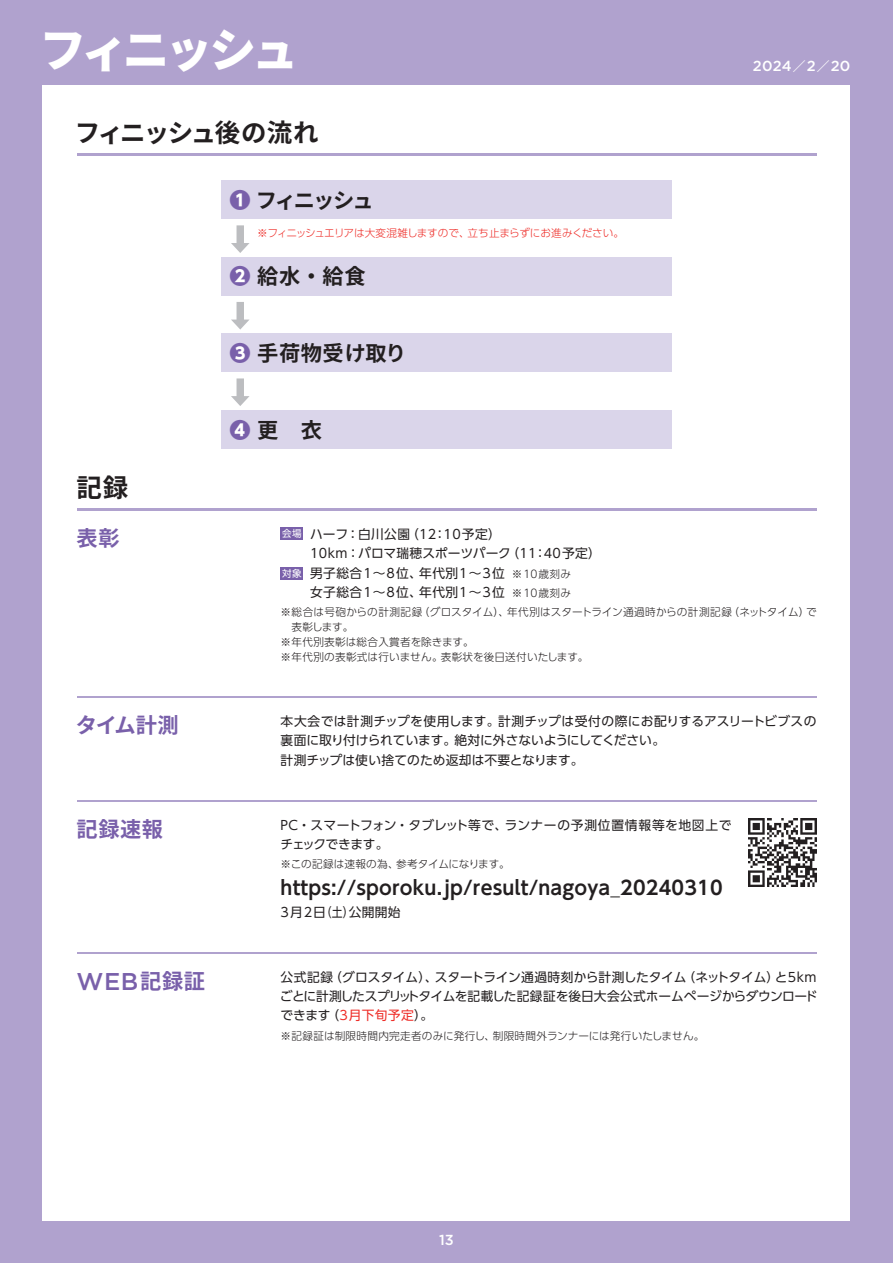
<style>
.page{position:relative;width:893px;height:1263px;background:#b0a2ce}
.page>*{position:absolute;margin:0;border:0;box-sizing:border-box;transform-origin:0 0}
.t1{font:900 46.8px "Noto Sans CJ Kjp";letter-spacing:-.1em;color:#fff}
.t2{font:700 25.5px "Noto Sans CJ Kjp";letter-spacing:-.055em;color:#231f20}
.t3{font:500 24.3px "Gotham";color:#7960aa}
.t4{font:700 21.3px "Noto Sans CJ Kjp";letter-spacing:-.025em;color:#231f20}
.t5{font:700 21.3px "Noto Sans CJ Kjp";letter-spacing:.025em;color:#7960aa}
.t6{font:700 21.3px "Noto Sans CJ Kjp";letter-spacing:.025em;color:#231f20}
.t7{font:700 19.2px "UD Shin Go Pr 6 N De";letter-spacing:.01em;color:#231f20}
.t8{font:500 14.55px "Gotham";letter-spacing:.015em;color:#fff}
.t9{font:12.75px/19.2px "UD Shin Go Pr 6 N";letter-spacing:.01em;color:#231f20}
.t10{font:12.75px "UD Shin Go Pr 6 N";letter-spacing:.045em;color:#231f20}
.t11{font:300 10.65px "UD Shin Go Pr 6 N";letter-spacing:.01em;color:#231f20}
.t12{font:300 10.65px "UD Shin Go Pr 6 N";letter-spacing:-.02em;color:#ee2d28}
.s1{font-family:"UD Shin Go Pr 6 N";font-weight:800;color:#7960aa}
.s2{font-family:"Noto Sans CJ Kjp";font-weight:700;font-size:12.75px}
.s3{font-size:9.6px;color:#fff}
.s4{font-weight:300;font-size:10.65px}
.s5{font-family:"Noto Sans CJ Kjp";font-weight:700;font-size:21.3px}
.s6{color:#ee2d28}
</style>
<div class="page">
<div style="left:43px;top:85px;width:807px;height:1135px;background:#fff"></div>
<hr style="left:77px;top:153px;width:739px;height:2px;background:#b0a2ce">
<div style="left:221px;top:181px;width:451px;height:38px;background:#dad5ea"></div>
<div style="left:221px;top:257px;width:451px;height:39px;background:#dad5ea"></div>
<div style="left:221px;top:334px;width:451px;height:38px;background:#dad5ea"></div>
<div style="left:221px;top:410px;width:451px;height:39px;background:#dad5ea"></div>
<div style="left:231px;top:190px;width:19px;height:19px;background:#fff;border-radius:50%"></div>
<div style="left:231px;top:267px;width:19px;height:19px;background:#fff;border-radius:50%"></div>
<div style="left:231px;top:343px;width:19px;height:19px;background:#fff;border-radius:50%"></div>
<div style="left:231px;top:420px;width:19px;height:19px;background:#fff;border-radius:50%"></div>
<div style="left:237px;top:302px;width:7px;height:21px;background:#bcbdc0"></div>
<svg style="left:231px;top:320px;width:18px;height:10px"></svg>
<div style="left:237px;top:378px;width:7px;height:21px;background:#bcbdc0"></div>
<svg style="left:231px;top:396px;width:19px;height:10px"></svg>
<div style="left:237px;top:225px;width:7px;height:21px;background:#bcbdc0"></div>
<svg style="left:231px;top:243px;width:19px;height:10px"></svg>
<hr style="left:77px;top:508px;width:739px;height:2px;background:#b0a2ce">
<div style="left:281px;top:527px;width:22px;height:13px;background:#7960aa"></div>
<div style="left:281px;top:567px;width:22px;height:12px;background:#7960aa"></div>
<hr style="left:77px;top:952px;width:739px;height:2px;background:#b0a2ce">
<hr style="left:77px;top:696px;width:739px;height:1px;background:#b0a2ce">
<hr style="left:77px;top:800px;width:739px;height:1px;background:#b0a2ce">
<img style="left:748px;top:819px;width:68px;height:68px">
<h1 class="t1" style="left:40px;top:23px;width:260px">フィニッシュ</h1>
<h2 class="t2" style="left:75px;top:118px;width:245px">フィニッシュ後の流れ</h2>
<h3 class="t4" style="left:230px;top:188px;width:146px"><span class="s1">❶</span> フィニッシュ</h3>
<p class="t12" style="left:257px;top:224px;width:368px">※フィニッシュエリアは大変混雑しますので、立ち止まらずにお進みください。</p>
<h3 class="t4" style="left:230px;top:265px;width:138px"><span class="s1">❷</span>給水・給食</h3>
<h3 class="t6" style="left:230px;top:341px;width:178px"><span class="s1">❸</span> 手荷物受け取り</h3>
<h3 class="t4" style="left:230px;top:418px;width:94px"><span class="s1">❹</span> 更　衣</h3>
<p class="t8" style="left:753px;top:57px;width:99px">2024<span class="s2">／</span>2<span class="s2">／</span>20</p>
<h2 class="t2" style="left:77px;top:473px;width:53px">記録</h2>
<h3 class="t5" style="left:77px;top:526px;width:45px">表彰</h3>
<p class="t9" style="left:282px;top:524px;width:220px"><span class="s3">会場</span> ハーフ：白川公園（12：10予定）</p>
<p class="t9" style="left:310px;top:543px;width:292px">10km：パロマ瑞穂スポーツパーク（11：40予定）</p>
<p class="t9" style="left:282px;top:563px;width:290px"><span class="s3">対象</span> 男子総合1〜8位、年代別1〜3位 <span class="s4">※10歳刻み</span></p>
<p class="t9" style="left:310px;top:582px;width:262px">女子総合1〜8位、年代別1〜3位 <span class="s4">※10歳刻み</span></p>
<p class="t11" style="left:281px;top:604px;width:538px">※総合は号砲からの計測記録（グロスタイム）、年代別はスタートライン通過時からの計測記録（ネットタイム）で</p>
<p class="t11" style="left:292px;top:619px;width:63px">表彰します。</p>
<p class="t11" style="left:281px;top:633px;width:195px">※年代別表彰は総合入賞者を除きます。</p>
<p class="t11" style="left:281px;top:648px;width:309px">※年代別の表彰式は行いません。表彰状を後日送付いたします。</p>
<h3 class="t5" style="left:76px;top:713px;width:104px">タイム計測</h3>
<p class="t9" style="left:281px;top:711px;width:537px;line-height:19.6px">本大会では計測チップを使用します。計測チップは受付の際にお配りするアスリートビブスの裏面に取り付けられています。絶対に外さないようにしてください。<br>計測チップは使い捨てのため返却は不要となります。</p>
<h3 class="t5" style="left:77px;top:817px;width:88px">記録速報</h3>
<p class="t9" style="left:280px;top:815px;width:453px">PC・スマートフォン・タブレット等で、ランナーの予測位置情報等を地図上でチェックできます。</p>
<p class="t11" style="left:281px;top:856px;width:231px">※この記録は速報の為、参考タイムになります。</p>
<h3 class="t7" style="left:281px;top:872px;width:443px">https://sporoku.jp/result/nagoya_20240310</h3>
<p class="t10" style="left:281px;top:902px;width:122px">3月2日（土）公開開始</p>
<h3 class="t3" style="left:77px;top:966px;width:130px">WEB<span class="s5">記録証</span></h3>
<p class="t9" style="left:280px;top:967px;width:539px;text-align:justify">公式記録（グロスタイム）、スタートライン通過時刻から計測したタイム（ネットタイム）と5kmごとに計測したスプリットタイムを記載した記録証を後日大会公式ホームページからダウンロードできます（<span class="s6">3月下旬予定</span>）。</p>
<p class="t11" style="left:281px;top:1027px;width:425px">※記録証は制限時間内完走者のみに発行し、制限時間外ランナーには発行いたしません。</p>
<p class="t8" style="left:439px;top:1230px;width:16px">13</p>
</div>
